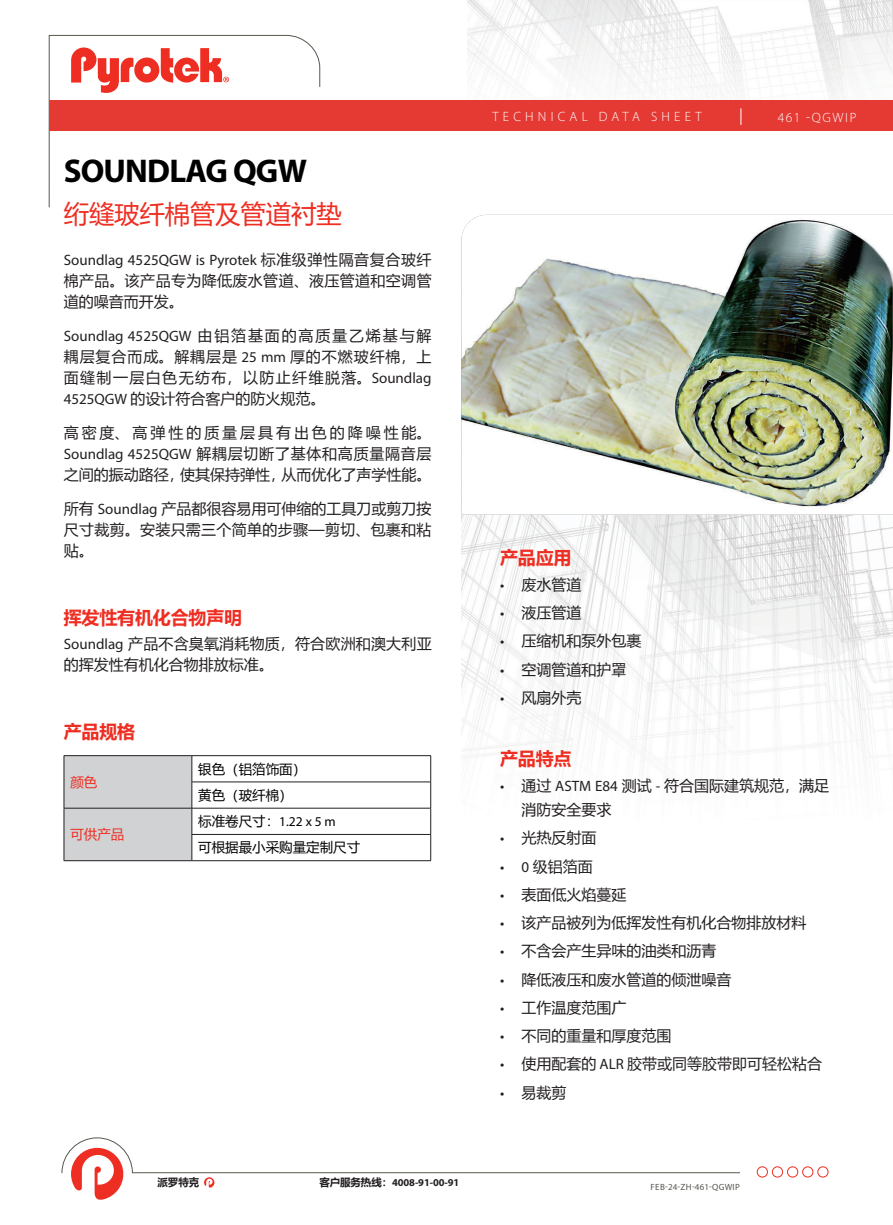
<style>
.page{position:relative;width:893px;height:1225px;background:#fff}
.page>*{position:absolute;margin:0;border:0;box-sizing:border-box;transform-origin:0 0}
.t1{font:700 33px "Myriad Pro";letter-spacing:-.025em;color:#000}
.t2{font:25.5px "Microsoft Ya Hei";letter-spacing:-.01em;color:#ee2e22}
.t3{font:700 18px "Microsoft Ya Hei";letter-spacing:-.01em;color:#ee2e22}
.t4{font:15px/21px "Microsoft Ya Hei";color:#231f20;text-align:justify}
.t5{font:15px "Myriad Pro";color:#231f20}
.t6{font:15px/21px "Microsoft Ya Hei";letter-spacing:.025em;color:#231f20}
.t7{font:15px "Microsoft Ya Hei";letter-spacing:.195em;color:#231f20}
.t8{font:13.5px/26.2px "Microsoft Ya Hei";color:#000}
.t9{font:300 13.5px "Myriad Pro";letter-spacing:.31em;color:#fff}
.t10{font:13.5px "Myriad Pro";color:#000}
.t11{font:300 13.5px "Myriad Pro";letter-spacing:.12em;color:#fff}
.t12{font:13.5px "Microsoft Ya Hei";color:#ee2e22}
.t13{font:700 10.5px "Myriad Pro";letter-spacing:-.01em;color:#231f20}
.t14{font:700 10.5px "Microsoft Ya Hei";color:#231f20}
.t15{font:9px "Myriad Pro";letter-spacing:.03em;color:#58574e}
.s1{font-family:"Microsoft Ya Hei"}
.s2{font-family:"Myriad Pro"}
</style>
<div class="page">
<img style="left:461px;top:515px;width:432px;height:663px">
<img style="left:467px;top:0;width:426px;height:100px">
<svg style="left:48px;top:35px;width:272px;height:173px"></svg>
<svg style="left:71px;top:47px;width:158px;height:47px"></svg>
<div style="left:49px;top:100px;width:844px;height:31px;background:#e43a33"></div>
<div style="left:772px;top:1166px;width:11px;height:11px;border:1px solid #ee2e22;border-radius:50%"></div>
<div style="left:787px;top:1166px;width:11px;height:11px;border:1px solid #ee2e22;border-radius:50%"></div>
<div style="left:802px;top:1166px;width:11px;height:11px;border:1px solid #ee2e22;border-radius:50%"></div>
<div style="left:817px;top:1166px;width:11px;height:11px;border:1px solid #ee2e22;border-radius:50%"></div>
<div style="left:757px;top:1166px;width:11px;height:11px;border:1px solid #ee2e22;border-radius:50%"></div>
<svg style="left:61px;top:1137px;width:680px;height:63px"></svg>
<svg style="left:740px;top:108px;width:1px;height:17px"></svg>
<img style="left:461px;top:215px;width:432px;height:300px">
<hr style="left:192px;top:755px;width:239px;height:1px;background:#231f20">
<hr style="left:192px;top:781px;width:239px;height:1px;background:#231f20">
<hr style="left:64px;top:860px;width:128px;height:1px;background:#231f20">
<hr style="left:192px;top:808px;width:239px;height:1px;background:#231f20">
<hr style="left:192px;top:834px;width:239px;height:1px;background:#231f20">
<div style="left:64px;top:755px;width:129px;height:105px;background:#d1d2d4"></div>
<svg style="left:430px;top:756px;width:1px;height:104px"></svg>
<hr style="left:192px;top:860px;width:239px;height:1px;background:#231f20">
<h1 class="t1" style="left:64px;top:149px;width:245px">SOUNDLAG QGW</h1>
<h2 class="t2" style="left:64px;top:196px;width:279px">绗缝玻纤棉管及管道衬垫</h2>
<p class="t5" style="left:64px;top:251px;width:369px">Soundlag 4525QGW is Pyrotek <span class="s1">标准级弹性隔音复合玻纤</span></p>
<p class="t6" style="left:64px;top:270px;width:369px">棉产品。该产品专为降低废水管道、液压管道和空调管道的噪音而开发。</p>
<p class="t5" style="left:64px;top:327px;width:369px">Soundlag 4525QGW <span class="s1">由铝箔基面的高质量乙烯基与解</span></p>
<p class="t4" style="left:64px;top:346px;width:369px">耦层复合而成。解耦层是 <span class="s2">25 mm</span> 厚的不燃玻纤棉，上面缝制一层白色无纺布，以防止纤维脱落。<span class="s2">Soundlag 4525QGW</span> 的设计符合客户的防火规范。</p>
<p class="t7" style="left:64px;top:422px;width:369px">高密度、高弹性的质量层具有出色的降噪性能。</p>
<p class="t5" style="left:64px;top:445px;width:369px">Soundlag 4525QGW <span class="s1">解耦层切断了基体和高质量隔音层</span></p>
<p class="t4" style="left:64px;top:463px;width:369px">之间的振动路径，使其保持弹性，从而优化了声学性能。</p>
<p class="t4" style="left:64px;top:497px;width:369px">所有 <span class="s2">Soundlag</span> 产品都很容易用可伸缩的工具刀或剪刀按尺寸裁剪。安装只需三个简单的步骤—剪切、包裹和粘贴。</p>
<p class="t3" style="left:64px;top:605px;width:180px">挥发性有机化合物声明</p>
<p class="t4" style="left:64px;top:633px;width:369px"><span class="s2">Soundlag</span> 产品不含臭氧消耗物质，符合欧洲和澳大利亚的挥发性有机化合物排放标准。</p>
<p class="t3" style="left:64px;top:719px;width:73px">产品规格</p>
<p class="t12" style="left:70px;top:772px;width:28px">颜色</p>
<p class="t12" style="left:70px;top:825px;width:55px">可供产品</p>
<p class="t8" style="left:198px;top:755px;width:109px">银色（铝箔饰面）黄色（玻纤棉）</p>
<p class="t10" style="left:198px;top:813px;width:139px"><span class="s1">标准卷尺寸：</span>1.22 x 5 m</p>
<p class="t8" style="left:198px;top:834px;width:163px">可根据最小采购量定制尺寸</p>
<p class="t14" style="left:157px;top:1174px;width:43px">派罗特克</p>
<p class="t13" style="left:319px;top:1175px;width:141px"><span class="s1">客户服务热线：</span>4008-91-00-91</p>
<p class="t9" style="left:492px;top:108px;width:211px">TECHNICAL DATA SHEET</p>
<p class="t11" style="left:778px;top:110px;width:80px">461 -QGWIP</p>
<p class="t3" style="left:500px;top:545px;width:73px">产品应用</p>
<p class="t4" style="left:500px;top:573px;width:83px"><span class="s2">•</span> 废水管道</p>
<p class="t4" style="left:500px;top:601px;width:83px"><span class="s2">•</span> 液压管道</p>
<p class="t4" style="left:500px;top:630px;width:143px"><span class="s2">•</span> 压缩机和泵外包裹</p>
<p class="t4" style="left:500px;top:658px;width:128px"><span class="s2">•</span> 空调管道和护罩</p>
<p class="t4" style="left:500px;top:686px;width:83px"><span class="s2">•</span> 风扇外壳</p>
<p class="t3" style="left:500px;top:746px;width:73px">产品特点</p>
<p class="t4" style="left:521px;top:773px;width:309px;line-height:24px;text-indent:-21px"><span class="s2">•</span> 通过 <span class="s2">ASTM E84</span> 测试 <span class="s2">-</span> 符合国际建筑规范，满足消防安全要求</p>
<p class="t4" style="left:500px;top:827px;width:98px"><span class="s2">•</span> 光热反射面</p>
<p class="t4" style="left:500px;top:855px;width:94px"><span class="s2">• 0</span> 级铝箔面</p>
<p class="t4" style="left:500px;top:883px;width:128px"><span class="s2">•</span> 表面低火焰蔓延</p>
<p class="t4" style="left:500px;top:911px;width:308px"><span class="s2">•</span> 该产品被列为低挥发性有机化合物排放材料</p>
<p class="t4" style="left:500px;top:940px;width:218px"><span class="s2">•</span> 不含会产生异味的油类和沥青</p>
<p class="t4" style="left:500px;top:968px;width:233px"><span class="s2">•</span> 降低液压和废水管道的倾泄噪音</p>
<p class="t4" style="left:500px;top:996px;width:128px"><span class="s2">•</span> 工作温度范围广</p>
<p class="t4" style="left:500px;top:1024px;width:173px"><span class="s2">•</span> 不同的重量和厚度范围</p>
<p class="t4" style="left:500px;top:1053px;width:323px"><span class="s2">•</span> 使用配套的 <span class="s2">ALR</span> 胶带或同等胶带即可轻松粘合</p>
<p class="t4" style="left:500px;top:1081px;width:68px"><span class="s2">•</span> 易裁剪</p>
<p class="t15" style="left:651px;top:1181px;width:91px">FEB-24-ZH-461-QGWIP</p>
</div>
